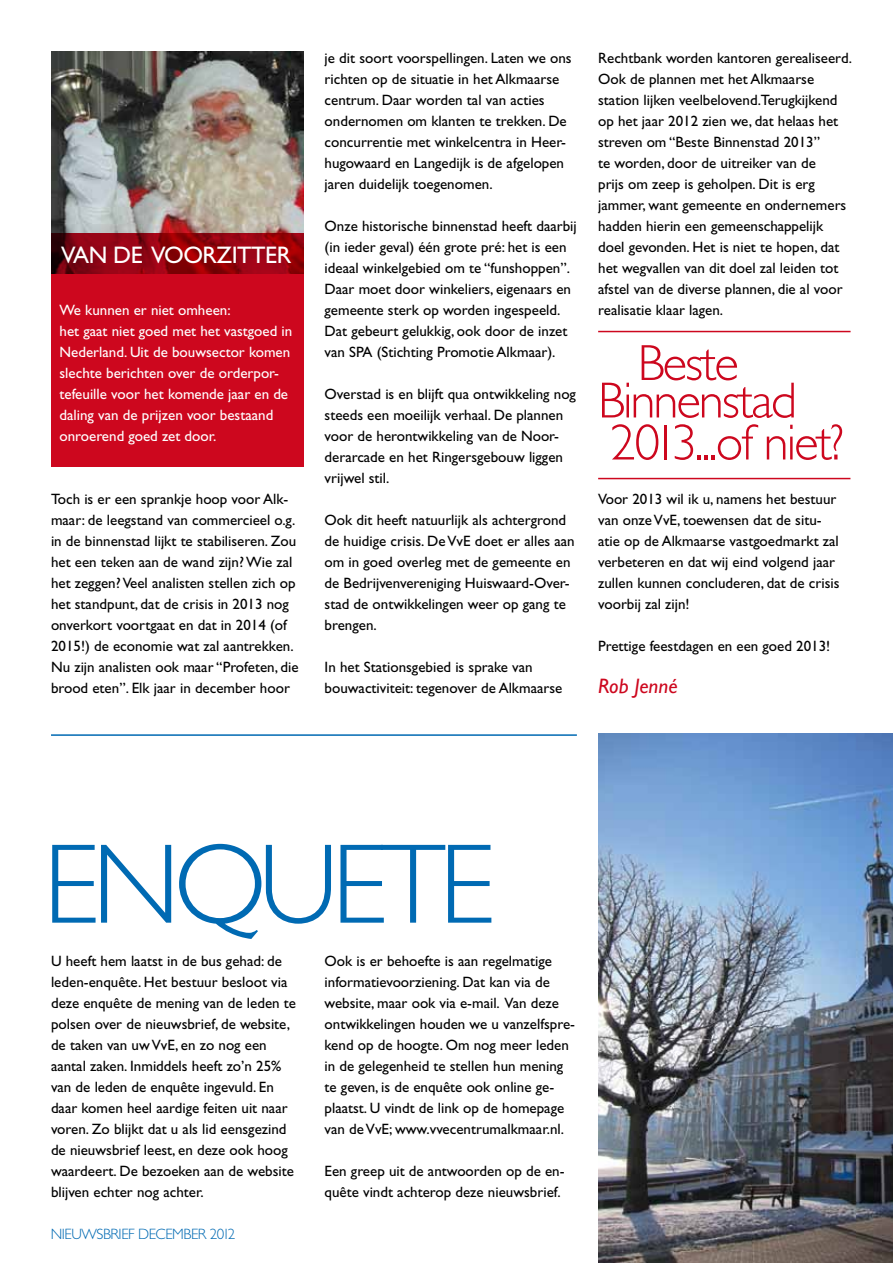
<style>
.page{position:relative;width:893px;height:1263px;background:#fff}
.page>*{position:absolute;margin:0;border:0;box-sizing:border-box;transform-origin:0 0}
.t1{font:300 114px "Gill Sans";letter-spacing:-.06em;color:#006ab3}
.t2{font:300 51px/37.5px "Gill Sans";letter-spacing:-.04em;color:#cd071e;text-align:center}
.t3{font:24px "Gill Sans";letter-spacing:-.02em;color:#fff}
.t4{font:italic 21px "Gill Sans";color:#cd071e}
.t5{font:15px/21px "Gill Sans";color:#000}
.t6{font:15px/21px "Gill Sans";color:#fff}
.t7{font:300 15px "Gill Sans";letter-spacing:-.03em;color:#006ab3}
</style>
<div class="page">
<img style="left:598px;top:734px;width:295px;height:529px">
<img style="left:51px;top:51px;width:252px;height:183px">
<svg style="left:51px;top:234px;width:252px;height:233px;background:#c1061b"></svg>
<hr style="left:51px;top:734px;width:526px;height:2px;background:#006ab3">
<hr style="left:598px;top:331px;width:253px;height:1px;background:#cd071e">
<hr style="left:598px;top:478px;width:252px;height:1px;background:#cd071e">
<h3 class="t3" style="left:61px;top:241px;width:232px">VAN D E VOORZITTER</h3>
<p class="t6" style="left:60px;top:300px;width:234px">We kunnen er niet omheen:<br>het gaat niet goed met het vastgoed in<br>Nederland. Uit de bouwsector komen slechte berichten over de orderpor&shy;tefeuille voor het komende jaar en de daling van de prijzen voor bestaand onroerend goed zet door.</p>
<p class="t5" style="left:51px;top:489px;width:249px">Toch is er een sprankje hoop voor Alk&shy;maar: de leegstand van commercieel o.g. in de binnenstad lijkt te stabiliseren. Zou het een teken aan de wand zijn?Wie zal het zeggen?Veel analisten stellen zich op het standpunt, dat de crisis in 2013 nog onverkort voortgaat en dat in 2014 (of 2015!) de economie wat zal aantrekken.<br>Nu zijn analisten ook maar “Profeten, die brood eten”. Elk jaar in december hoor</p>
<p class="t5" style="left:325px;top:48px;width:249px">je dit soort voorspellingen. Laten we ons richten op de situatie in het Alkmaarse centrum.Daar worden tal van acties ondernomen om klanten te trekken.De concurrentie met winkelcentra in Heer&shy;hugowaard en Langedijk is de afgelopen jaren duidelijk toegenomen.</p>
<p class="t5" style="left:325px;top:216px;width:254px">Onze historische binnenstad heeft daarbij (in ieder geval) één grote pré: het is een ideaal winkelgebied om te “funshoppen”.<br>Daar moet door winkeliers, eigenaars en gemeente sterk op worden ingespeeld.<br>Dat gebeurt gelukkig, ook door de inzet van SPA (Stichting Promotie Alkmaar).</p>
<p class="t5" style="left:325px;top:384px;width:253px">Overstad is en blijft qua ontwikkeling nog steeds een moeilijk verhaal.De plannen voor de herontwikkeling van de Noor&shy;derarcade en het Ringersgebouw liggen vrijwel stil.</p>
<p class="t5" style="left:325px;top:510px;width:252px">Ook dit heeft natuurlijk als achtergrond de huidige crisis.DeVvE doet er alles aan om in goed overleg met de gemeente en de Bedrijvenvereniging Huiswaard-Over&shy;stad de ontwikkelingen weer op gang te brengen.</p>
<p class="t5" style="left:325px;top:657px;width:239px">In het Stationsgebied is sprake van bouwactiviteit: tegenover de Alkmaarse</p>
<p class="t5" style="left:598px;top:48px;width:255px">Rechtbank worden kantoren gerealiseerd.<br>Ook de plannen met het Alkmaarse station lijken veelbelovend.Terugkijkend op het jaar 2012 zien we, dat helaas het streven om “Beste Binnenstad 2013”<br>te worden, door de uitreiker van de<br>prijs om zeep is geholpen.Dit is erg jammer, want gemeente en ondernemers hadden hierin een gemeenschappelijk doel gevonden. Het is niet te hopen, dat het wegvallen van dit doel zal leiden tot afstel van de diverse plannen, die al voor realisatie klaar lagen.</p>
<h2 class="t2" style="left:598px;top:345px;width:200px">Beste<br>Binnenstad</h2>
<h2 class="t2" style="left:610px;top:424px;width:236px">2013...of niet?</h2>
<p class="t5" style="left:598px;top:489px;width:243px">Voor 2013 wil ik u, namens het bestuur van onzeVvE, toewensen dat de situ&shy;atie op de Alkmaarse vastgoedmarkt zal verbeteren en dat wij eind volgend jaar zullen kunnen concluderen, dat de crisis voorbij zal zijn!</p>
<p class="t5" style="left:598px;top:636px;width:234px">Prettige feestdagen en een goed 2013!</p>
<h3 class="t4" style="left:598px;top:674px;width:81px">Rob Jenné</h3>
<h1 class="t1" style="left:43px;top:820px;width:453px">ENQUETE</h1>
<p class="t5" style="left:51px;top:951px;width:247px">U heeft hem laatst in de bus gehad: de leden-enquête. Het bestuur besloot via deze enquête de mening van de leden te polsen over de nieuwsbrief, de website, de taken van uwVvE, en zo nog een aantal zaken. Inmiddels heeft zo’n 25% van de leden de enquête ingevuld. En daar komen heel aardige feiten uit naar voren. Zo blijkt dat u als lid eensgezind de nieuwsbrief leest, en deze ook hoog waardeert.De bezoeken aan de website blijven echter nog achter.</p>
<p class="t5" style="left:325px;top:951px;width:252px">Ook is er behoefte is aan regelmatige informatievoorziening.Dat kan via de website, maar ook via e-mail. Van deze ontwikkelingen houden we u vanzelfspre&shy;kend op de hoogte. Om nog meer leden in de gelegenheid te stellen hun mening te geven, is de enquête ook online ge&shy;plaatst. U vindt de link op de homepage van deVvE; www.vvecentrumalkmaar.nl.</p>
<p class="t5" style="left:325px;top:1161px;width:242px">Een greep uit de antwoorden op de en&shy;quête vindt achterop deze nieuwsbrief.</p>
<p class="t7" style="left:51px;top:1226px;width:186px">NIEUWSBRIEF DECEMBER 2012</p>
</div>
